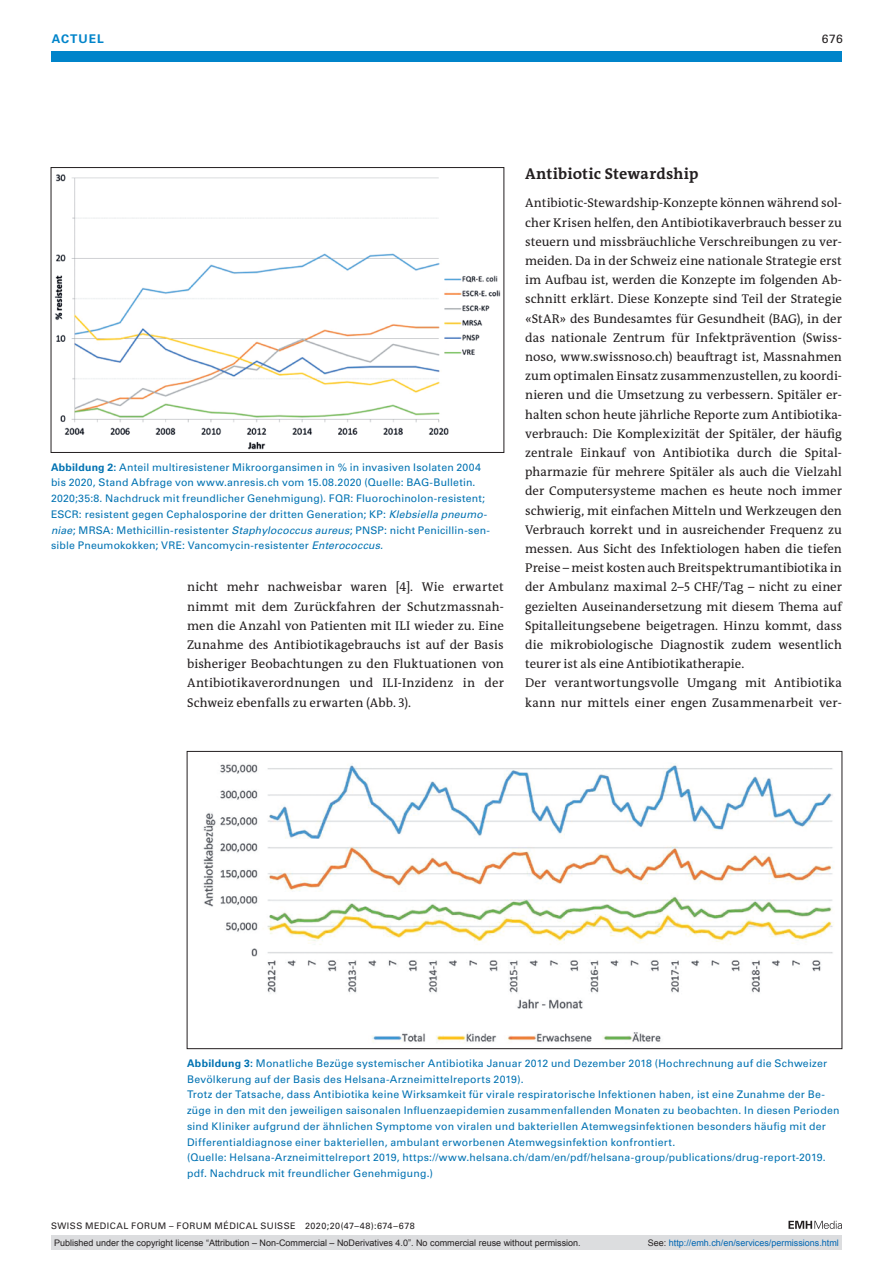
<style>
.page{position:relative;width:893px;height:1263px;background:#fff}
.page>*{position:absolute;margin:0;border:0;box-sizing:border-box;transform-origin:0 0}
.section-h1{font:700 15.75px "The Antiqua B W7";letter-spacing:.01em;color:#231f20}
.section-pn{font:12.75px/19.2px "The Antiqua B W5 Plain";letter-spacing:.01em;color:#231f20;text-align:justify}
.t1{font:700 12px "Univers LT Std";color:#0084ca}
.t2{font:12px "Univers LT Std";color:#231f20}
.fig-caption{font:10.5px/15.8px "Univers LT Std";letter-spacing:.02em;color:#0072b2}
.t3{font:9px "Arial";color:#231f20}
.t4{font:9px "Univers LT Std";letter-spacing:.05em;color:#231f20}
.t5{font:9px "Arial";color:#0066b3}
.s1{font-weight:700}
.s2{font-style:italic}
.s3{color:#231f20}
</style>
<div class="page">
<div style="left:51px;top:51px;width:791px;height:11px;background:#0084ca"></div>
<svg style="left:788px;top:1221px;width:54px;height:8px"></svg>
<img style="left:54px;top:174px;width:447px;height:276px">
<div style="left:51px;top:167px;width:453px;height:286px;border:1px solid #231f20"></div>
<img style="left:203px;top:763px;width:630px;height:280px">
<div style="left:51px;top:1235px;width:791px;height:15px;background:#dcdddf"></div>
<p class="t1" style="left:52px;top:31px;width:19px">Actuel</p>
<p class="t2" style="left:822px;top:31px;width:22px">676</p>
<p class="fig-caption" style="left:51px;top:459px;width:440px"><span class="s1">Abbildung 2:</span> Anteil multiresistener Mikroorgansimen in % in invasiven Isolaten 2004 bis 2020, Stand Abfrage von www.anresis.ch vom 15.08.2020 (Quelle: BAG-Bulletin.<br>2020;35:8. Nachdruck mit freundlicher Genehmigung). FQR: Fluorochinolon-resistent; ESCR: resistent gegen Cephalosporine der dritten Generation; KP: <span class="s2">Klebsiella pneumo&shy;niae</span>; MRSA: Methicillin-resistenter <span class="s2">Staphylococcus aureus</span>; PNSP: nicht Penicillin-sen&shy;sible Pneumokokken; VRE: Vancomycin-resistenter <span class="s2">Enterococcus.</span></p>
<p class="section-pn" style="left:187px;top:578px;width:318px">nicht mehr nachweisbar waren [4]. Wie erwartet nimmt mit dem Zurückfahren der Schutzmassnah&shy;men die Anzahl von Patienten mit ILI wieder zu. Eine Zunahme des Antibiotikagebrauchs ist auf der Basis bisheriger Beobachtungen zu den Fluktuationen von Antibiotikaverordnungen und ILI-Inzidenz in der Schweiz ebenfalls zu erwarten (Abb. 3).</p>
<p class="section-h1" style="left:525px;top:163px;width:175px">Antibiotic Stewardship</p>
<p class="section-pn" style="left:525px;top:194px;width:318px">Antibiotic-Stewardship-Konzepte können während sol&shy;cher Krisen helfen, den Antibiotikaverbrauch besser zu steuern und missbräuchliche Verschreibungen zu ver&shy;meiden. Da in der Schweiz eine nationale Strategie erst im Aufbau ist, werden die Konzepte im folgenden Ab&shy;schnitt erklärt. Diese Konzepte sind Teil der Strategie «StAR» des Bundesamtes für Gesundheit (BAG), in der das nationale Zentrum für Infektprävention (Swiss&shy;noso, www.swissnoso.ch) beauftragt ist, Massnahmen zum optimalen Einsatz zusammenzustellen, zu koordi&shy;nieren und die Umsetzung zu verbessern. Spitäler er&shy;halten schon heute jährliche Reporte zum Antibiotika&shy;verbrauch: Die Komplexizität der Spitäler, der häufig zentrale Einkauf von Antibiotika durch die Spital&shy;pharmazie für mehrere Spitäler als auch die Vielzahl der Computersysteme machen es heute noch immer schwierig, mit einfachen Mitteln und Werkzeugen den Verbrauch korrekt und in ausreichender Frequenz zu messen. Aus Sicht des Infektiologen haben die tiefen Preise – meist kosten auch Breitspektrumantibiotika in der Ambulanz maximal 2–5 CHF/Tag – nicht zu einer gezielten Auseinandersetzung mit diesem Thema auf Spitalleitungsebene beigetragen. Hinzu kommt, dass die mikrobiologische Diagnostik zudem wesentlich teurer ist als eine Antibiotikatherapie.</p>
<p class="section-pn" style="left:525px;top:674px;width:318px">Der verantwortungsvolle Umgang mit Antibiotika kann nur mittels einer engen Zusammenarbeit ver-</p>
<p class="fig-caption" style="left:187px;top:1055px;width:641px"><span class="s1">Abbildung 3:</span> Monatliche Bezüge systemischer Antibiotika Januar 2012 und Dezember 2018 (Hochrechnung auf die Schweizer<br>Bevölkerung auf der Basis des Helsana-Arzneimittelreports 2019).</p>
<p class="fig-caption" style="left:187px;top:1087px;width:654px">Trotz der Tatsache, dass Antibiotika keine Wirksamkeit für virale respiratorische Infektionen haben, ist eine Zunahme der Be&shy;züge in den mit den jeweiligen saisonalen Influenzaepidemien zusammenfallenden Monaten zu beobachten. In diesen Perioden sind Kliniker aufgrund der ähnlichen Symptome von viralen und bakteriellen Atemwegsinfektionen besonders häufig mit der Differentialdiagnose einer bakteriellen, ambulant erworbenen Atemwegsinfektion konfrontiert.</p>
<p class="fig-caption" style="left:187px;top:1150px;width:640px">(Quelle: Helsana-Arzneimittelreport 2019, https://www.helsana.ch/dam/en/pdf/helsana-group/publications/drug-report-2019. pdf. Nachdruck mit freundlicher Genehmigung.)</p>
<p class="t4" style="left:51px;top:1220px;width:365px">SWISS MEDICAL FORUM – FORUM MÉDICAL SUISSE 2020;20(47–48):674–678</p>
<p class="t3" style="left:54px;top:1237px;width:528px">Published under the copyright license “Attribution – Non-Commercial – NoDerivatives 4.0”. No commercial reuse without permission.</p>
<p class="t5" style="left:648px;top:1237px;width:193px"><span class="s3">See:</span> http://emh.ch/en/services/permissions.html</p>
</div>
